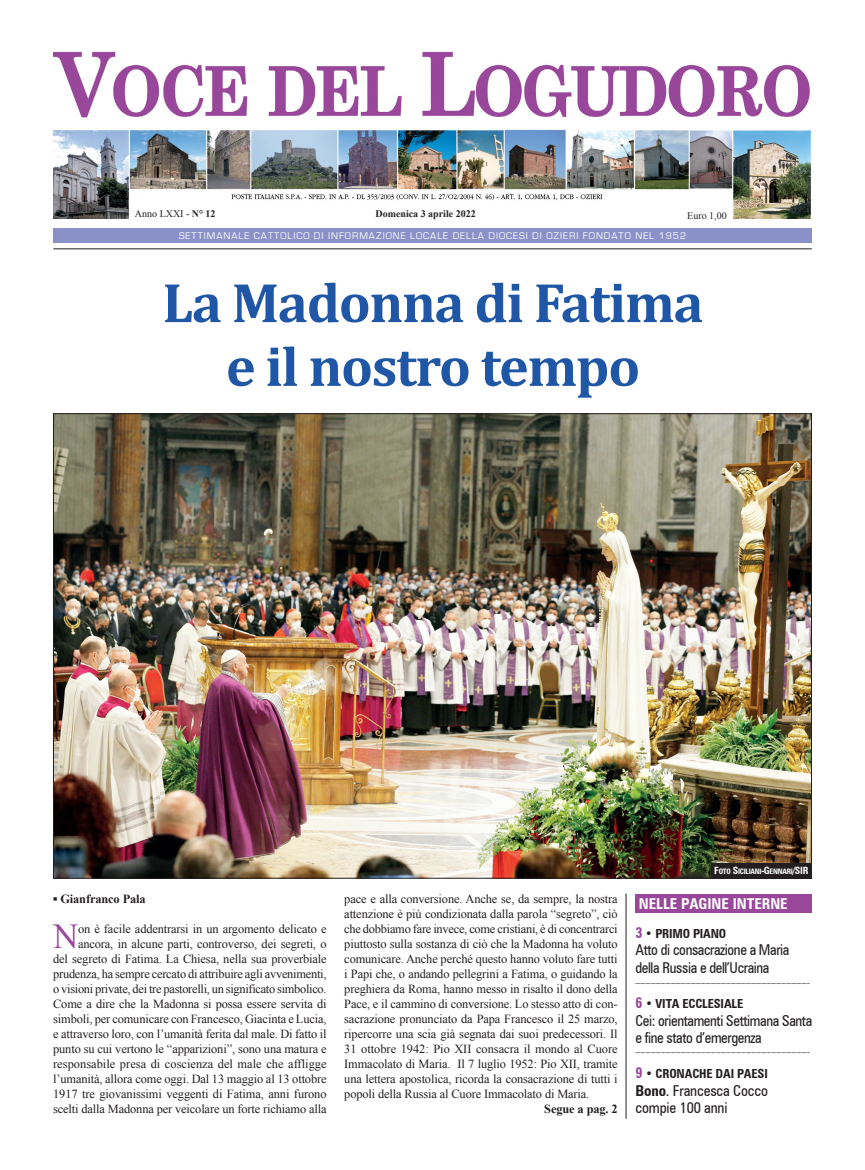
<style>
.page{position:relative;width:865px;height:1170px;background:#fff}
.page>*{position:absolute;margin:0;border:0;box-sizing:border-box;transform-origin:0 0}
.t1{font:700 56.25px "Cambria";letter-spacing:-.025em;color:#2056a6}
.t2{font:35px "Times New Roman";color:#98479b}
.t3{font:condensed 15px "Zurich BT";letter-spacing:-.025em;color:#231f20}
.t4{font:700 condensed 15px "Zurich BT";color:#fff}
.t5{font:700 condensed 12.5px "Zurich BT";letter-spacing:-.01em;color:#231f20}
.t6{font:12.38px/15px "Times New Roman";letter-spacing:-.01em;color:#231f20;text-align:right}
.t7{font:700 12.38px "Times New Roman";letter-spacing:-.01em;color:#231f20}
.t8{font:10px "Eurostile";letter-spacing:.1em;color:#fff}
.t9{font:10px "Times New Roman";color:#231f20}
.t10{font:700 10px "Times New Roman";color:#231f20}
.t11{font:700 condensed 7.5px "Zurich BT";letter-spacing:-.035em;color:#fff}
.s1{font-weight:700}
.s2{font-size:10px}
.s3{font-size:15px;color:#98479b}
</style>
<div class="page">
<img style="left:53px;top:52px;width:758px;height:166px">
<div style="left:53px;top:228px;width:758px;height:15px;background:#8991c8"></div>
<hr style="left:53px;top:248px;width:758px;height:1px;background:#231f20">
<img style="left:55px;top:415px;width:754px;height:461px">
<div style="left:635px;top:894px;width:176px;height:18px;background:#98479b"></div>
<svg style="left:634px;top:983px;width:176px;height:1px"></svg>
<svg style="left:634px;top:1052px;width:176px;height:1px"></svg>
<hr style="left:625px;top:893px;width:1px;height:225px;background:#231f20">
<div style="left:711px;top:863px;width:100px;height:15px;background:#231f20"></div>
<p class="t9" style="left:135px;top:208px;width:82px">Anno LXXI - <span class="s1">N° 12</span></p>
<p class="t10" style="left:375px;top:208px;width:102px">Domenica 3 aprile 2022</p>
<p class="t9" style="left:687px;top:210px;width:41px">Euro 1,00</p>
<p class="t8" style="left:179px;top:231px;width:508px">SETTIMANALE CATTOLICO DI INFORMAZIONE LOCALE DELLA DIOCESI DI OZIERI FONDATO NEL 1952</p>
<p class="t1" style="left:162px;top:268px;width:543px">La Madonna di Fatima</p>
<p class="t1" style="left:226px;top:332px;width:416px">e il nostro tempo</p>
<p class="t11" style="left:714px;top:867px;width:96px"><span class="s2">F</span>OTO <span class="s2">S</span>ICILIANI<span class="s2">-G</span>ENNARI<span class="s2">/SIR</span></p>
<p class="t7" style="left:53px;top:891px;width:94px">▪ Gianfranco Pala</p>
<p class="t2" style="left:53px;top:916px;width:27px">N</p>
<p class="t6" style="left:53px;top:920px;width:275px">on è facile addentrarsi in un argomento delicato e ancora, in alcune parti, controverso, dei segreti, o<br>del segreto di Fatima. La Chiesa, nella sua proverbiale prudenza, ha sempre cercato di attribuire agli avvenimenti, o visioni private, dei tre pastorelli, un significato simbolico.<br>Come a dire che la Madonna si possa essere servita di simboli, per comunicare con Francesco, Giacinta e Lucia, e attraverso loro, con l’umanità ferita dal male. Di fatto il punto su cui vertono le “apparizioni”, sono una matura e responsabile presa di coscienza del male che affligge l’umanità, allora come oggi. Dal 13 maggio al 13 ottobre 1917 tre giovanissimi veggenti di Fatima, anni furono scelti dalla Madonna per veicolare un forte richiamo alla</p>
<p class="t6" style="left:344px;top:890px;width:275px;text-align:justify">pace e alla conversione. Anche se, da sempre, la nostra attenzione è più condizionata dalla parola “segreto”, ciò che dobbiamo fare invece, come cristiani, è di concentrarci piuttosto sulla sostanza di ciò che la Madonna ha voluto comunicare. Anche perché questo hanno voluto fare tutti i Papi che, o andando pellegrini a Fatima, o guidando la preghiera da Roma, hanno messo in risalto il dono della Pace, e il cammino di conversione. Lo stesso atto di con&shy;sacrazione pronunciato da Papa Francesco il 25 marzo, ripercorre una scia già segnata dai suoi predecessori. Il 31 ottobre 1942: Pio XII consacra il mondo al Cuore Immacolato di Maria. Il 7 luglio 1952: Pio XII, tramite una lettera apostolica, ricorda la consacrazione di tutti i popoli della Russia al Cuore Immacolato di Maria.</p>
<p class="t7" style="left:544px;top:1101px;width:75px">Segue a pag. 2</p>
<p class="t4" style="left:639px;top:894px;width:150px">NELLE PAGINE INTERNE</p>
<p class="t5" style="left:635px;top:925px;width:92px"><span class="s3">3</span> • PRIMO PIANO</p>
<p class="t3" style="left:635px;top:940px;width:155px">Atto di consacrazione a Maria</p>
<p class="t3" style="left:635px;top:958px;width:135px">della Russia e dell’Ucraina</p>
<p class="t5" style="left:635px;top:995px;width:109px"><span class="s3">6</span> • VITA ECCLESIALE</p>
<p class="t3" style="left:635px;top:1010px;width:178px">Cei: orientamenti Settimana Santa</p>
<p class="t3" style="left:635px;top:1028px;width:128px">e fine stato d’emergenza</p>
<p class="t5" style="left:635px;top:1065px;width:134px"><span class="s3">9</span> • CRONACHE DAI PAESI</p>
<p class="t3" style="left:635px;top:1080px;width:134px"><span class="s1">Bono</span>. Francesca Cocco</p>
<p class="t3" style="left:635px;top:1098px;width:94px">compie 100 anni</p>
</div>
